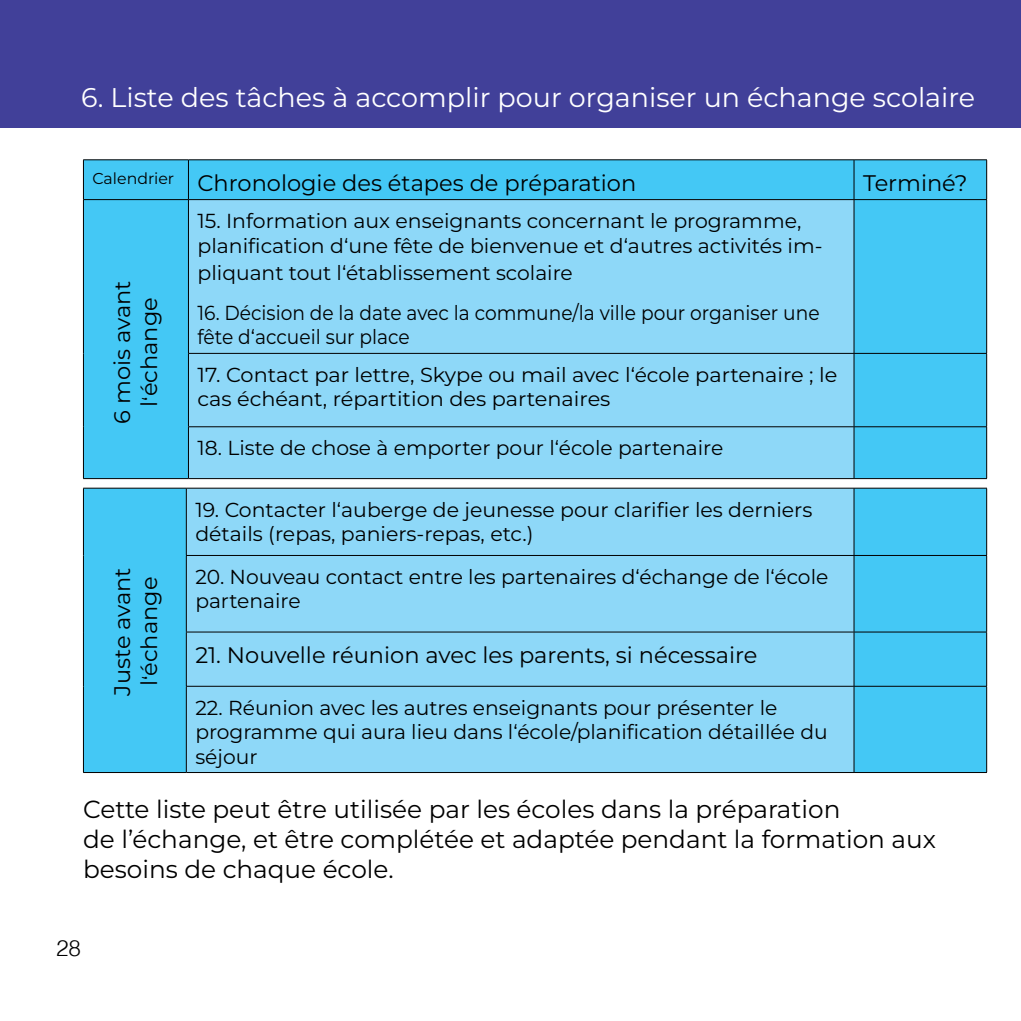
<style>
.page{position:relative;width:1021px;height:1021px;background:#fff}
.page>*{position:absolute;margin:0;border:0;box-sizing:border-box;transform-origin:0 0}
.t1{font:27px "Montserrat";color:#fff}
.t2{font:24.75px/29.7px "Montserrat";color:#000}
.t3{font:22.5px/27px "Montserrat";color:#000;text-align:center}
.t4{font:300 22.5px "Helvetica";color:#000}
.t5{font:20.25px/24.3px "Montserrat";color:#000}
.t6{font:20.25px/24.3px "Montserrat";color:#000;scale:.92 1}
.s1{font-size:20.25px}
</style>
<div class="page">
<div style="left:0;top:0;width:1020px;height:128px;background:#414099"></div>
<div style="left:84px;top:160px;width:902px;height:318px;background:#44c8f5"></div>
<div style="left:189px;top:200px;width:664px;height:278px;background:#8ed8f8"></div>
<hr style="left:83px;top:159px;width:105px;height:1px;background:#000">
<hr style="left:83px;top:160px;width:1px;height:39px;background:#000">
<hr style="left:188px;top:159px;width:666px;height:1px;background:#000">
<hr style="left:188px;top:160px;width:1px;height:39px;background:#000">
<hr style="left:854px;top:159px;width:132px;height:1px;background:#000">
<hr style="left:853px;top:160px;width:1px;height:39px;background:#000">
<hr style="left:986px;top:160px;width:1px;height:39px;background:#000">
<hr style="left:83px;top:199px;width:105px;height:1px;background:#000">
<hr style="left:83px;top:200px;width:1px;height:153px;background:#000">
<hr style="left:188px;top:199px;width:666px;height:1px;background:#000">
<hr style="left:188px;top:200px;width:1px;height:153px;background:#000">
<hr style="left:854px;top:199px;width:132px;height:1px;background:#000">
<hr style="left:853px;top:200px;width:1px;height:153px;background:#000">
<hr style="left:986px;top:200px;width:1px;height:153px;background:#000">
<hr style="left:83px;top:353px;width:1px;height:74px;background:#000">
<hr style="left:188px;top:353px;width:666px;height:1px;background:#000">
<hr style="left:188px;top:353px;width:1px;height:73px;background:#000">
<hr style="left:854px;top:353px;width:132px;height:1px;background:#000">
<hr style="left:853px;top:353px;width:1px;height:73px;background:#000">
<hr style="left:986px;top:353px;width:1px;height:73px;background:#000">
<hr style="left:83px;top:427px;width:1px;height:51px;background:#000">
<hr style="left:188px;top:426px;width:666px;height:1px;background:#000">
<hr style="left:188px;top:427px;width:1px;height:51px;background:#000">
<hr style="left:854px;top:426px;width:132px;height:1px;background:#000">
<hr style="left:853px;top:427px;width:1px;height:51px;background:#000">
<hr style="left:986px;top:427px;width:1px;height:51px;background:#000">
<hr style="left:83px;top:478px;width:105px;height:1px;background:#000">
<hr style="left:188px;top:478px;width:666px;height:1px;background:#000">
<hr style="left:854px;top:478px;width:132px;height:1px;background:#000">
<div style="left:84px;top:489px;width:902px;height:283px;background:#44c8f5"></div>
<div style="left:187px;top:489px;width:666px;height:283px;background:#8ed8f8"></div>
<hr style="left:83px;top:488px;width:103px;height:1px;background:#000">
<hr style="left:83px;top:488px;width:1px;height:67px;background:#000">
<hr style="left:186px;top:488px;width:668px;height:1px;background:#000">
<hr style="left:186px;top:488px;width:1px;height:67px;background:#000">
<hr style="left:854px;top:488px;width:132px;height:1px;background:#000">
<hr style="left:853px;top:488px;width:1px;height:67px;background:#000">
<hr style="left:986px;top:488px;width:1px;height:67px;background:#000">
<hr style="left:83px;top:555px;width:1px;height:77px;background:#000">
<hr style="left:186px;top:555px;width:668px;height:1px;background:#000">
<hr style="left:186px;top:555px;width:1px;height:76px;background:#000">
<hr style="left:854px;top:555px;width:132px;height:1px;background:#000">
<hr style="left:853px;top:555px;width:1px;height:76px;background:#000">
<hr style="left:986px;top:555px;width:1px;height:76px;background:#000">
<hr style="left:83px;top:632px;width:1px;height:54px;background:#000">
<hr style="left:186px;top:631px;width:668px;height:1px;background:#000">
<hr style="left:186px;top:632px;width:1px;height:54px;background:#000">
<hr style="left:854px;top:631px;width:132px;height:1px;background:#000">
<hr style="left:853px;top:632px;width:1px;height:54px;background:#000">
<hr style="left:986px;top:632px;width:1px;height:54px;background:#000">
<hr style="left:83px;top:686px;width:1px;height:86px;background:#000">
<hr style="left:186px;top:686px;width:668px;height:1px;background:#000">
<hr style="left:186px;top:686px;width:1px;height:86px;background:#000">
<hr style="left:854px;top:686px;width:132px;height:1px;background:#000">
<hr style="left:853px;top:686px;width:1px;height:86px;background:#000">
<hr style="left:986px;top:686px;width:1px;height:86px;background:#000">
<hr style="left:83px;top:772px;width:103px;height:1px;background:#000">
<hr style="left:186px;top:772px;width:668px;height:1px;background:#000">
<hr style="left:854px;top:772px;width:132px;height:1px;background:#000">
<h1 class="t1" style="left:81px;top:80px;width:895px">6. Liste des tâches à accomplir pour organiser un échange scolaire</h1>
<p class="t3" style="left:92px;top:168px;width:545px"><sup>Calendrier</sup> Chronologie des étapes de préparation</p>
<p class="t3" style="left:863px;top:168px;width:106px">Terminé?</p>
<p class="t5" style="left:197px;top:208px;width:626px">15. Information aux enseignants concernant le programme, planification d‘une fête de bienvenue et d‘autres activités im-</p>
<p class="t5" style="left:197px;top:260px;width:377px">pliquant tout l‘établissement scolaire</p>
<p class="t6" style="left:197px;top:300px;width:677px">16. Décision de la date avec la commune/la ville pour organiser une fête d‘accueil sur place</p>
<p class="t5" style="left:197px;top:362px;width:641px">17. Contact par lettre, Skype ou mail avec l‘école partenaire ; le cas échéant, répartition des partenaires</p>
<p class="t5" style="left:197px;top:435px;width:527px">18. Liste de chose à emporter pour l‘école partenaire</p>
<p class="t3" style="left:108px;top:423px;width:145px;rotate:-90deg">6 mois avant l<span class="s1">‘</span>échange</p>
<p class="t3" style="left:108px;top:695px;width:130px;rotate:-90deg">Juste avant l<span class="s1">‘</span>échange</p>
<p class="t5" style="left:195px;top:497px;width:618px">19. Contacter l‘auberge de jeunesse pour clarifier les derniers détails (repas, paniers-repas, etc.)</p>
<p class="t5" style="left:195px;top:564px;width:634px">20. Nouveau contact entre les partenaires d‘échange de l‘école partenaire</p>
<p class="t3" style="left:195px;top:640px;width:563px">21. Nouvelle réunion avec les parents, si nécessaire</p>
<p class="t5" style="left:195px;top:695px;width:634px">22. Réunion avec les autres enseignants pour présenter le programme qui aura lieu dans l‘école/planification détaillée du séjour</p>
<p class="t2" style="left:83px;top:794px;width:854px">Cette liste peut être utilisée par les écoles dans la préparation<br>de l’échange, et être complétée et adaptée pendant la formation aux besoins de chaque école.</p>
<p class="t4" style="left:56px;top:928px;width:27px">28</p>
</div>
